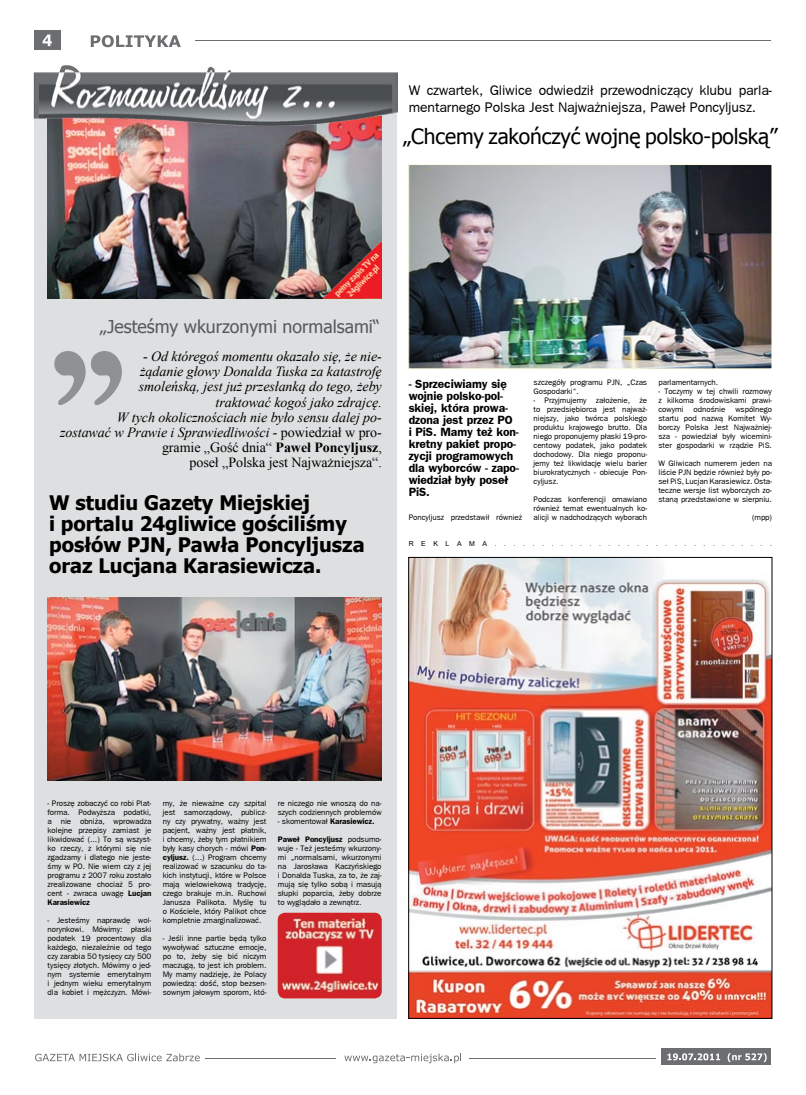
<style>
.page{position:relative;width:806px;height:1095px;background:#fff}
.page>*{position:absolute;margin:0;border:0;box-sizing:border-box;transform-origin:0 0}
.t1{font:21px "Tahoma";letter-spacing:-.005em;color:#000}
.t2{font:700 20px/21px "Tahoma";color:#000}
.t3{font:17.7px "Tahoma";color:#58595b}
.t4{font:italic 14px/15px "Times New Roman";letter-spacing:-.005em;color:#000;text-align:right}
.t5{font:14px/17px "Frankfurt Gothic";letter-spacing:-.005em;color:#000}
.t6{font:700 12px/12px "Frankfurt Gothic";letter-spacing:-.005em;color:#000}
.t7{font:8px/9px "Frankfurt Gothic";letter-spacing:-.005em;color:#000;text-align:justify}
.t8{font:6.9px "PL Arial";letter-spacing:1.095em;color:#000}
.s1{font-style:normal}
.s2{font-weight:700;font-style:normal}
.s3{font-weight:700}
</style>
<div class="page">
<div style="left:34px;top:105px;width:362px;height:913px;background:#dedfe0"></div>
<div style="left:34px;top:31px;width:27px;height:19px;background:#6d6e71"></div>
<hr style="left:195px;top:40px;width:575px;height:1px;background:#6d6e71">
<svg style="left:43px;top:34px;width:9px;height:12px"></svg>
<svg style="left:91px;top:35px;width:90px;height:12px"></svg>
<svg style="left:344px;top:1053px;width:117px;height:9px"></svg>
<svg style="left:35px;top:1053px;width:165px;height:8px"></svg>
<div style="left:661px;top:1048px;width:109px;height:16px;background:#6d6e71"></div>
<svg style="left:667px;top:1053px;width:52px;height:7px"></svg>
<svg style="left:727px;top:1053px;width:39px;height:8px"></svg>
<hr style="left:468px;top:1057px;width:187px;height:1px;background:#6d6e71">
<hr style="left:205px;top:1057px;width:131px;height:1px;background:#6d6e71">
<img style="left:410px;top:559px;width:360px;height:457px">
<img style="left:277px;top:912px;width:104px;height:86px">
<img style="left:48px;top:126px;width:333px;height:172px">
<img style="left:33px;top:65px;width:364px;height:61px">
<img style="left:322px;top:240px;width:59px;height:59px">
<svg style="left:54px;top:351px;width:68px;height:54px"></svg>
<img style="left:48px;top:597px;width:333px;height:183px">
<img style="left:410px;top:166px;width:360px;height:201px">
<div style="left:408px;top:164px;width:364px;height:205px;border:1px solid #fffde3"></div>
<h3 class="t5" style="left:408px;top:82px;width:364px">W czwartek, Gliwice odwiedził przewodniczący klubu parla&shy;mentarnego Polska Jest Najważniejsza, Paweł Poncyljusz.</h3>
<h1 class="t1" style="left:403px;top:122px;width:376px">„Chcemy zakończyć wojnę polsko-polską”</h1>
<h3 class="t3" style="left:100px;top:314px;width:281px">„Jesteśmy wkurzonymi normalsami“</h3>
<p class="t4" style="left:60px;top:349px;width:323px">- Od któregoś momentu okazało się, że nie-<br>żądanie głowy Donalda Tuska za katastrofę<br>smoleńską, jest już przesłanką do tego, żeby<br>traktować kogoś jako zdrajcę.<br>W tych okolicznościach nie było sensu dalej po-<br>zostawać w Prawie i Sprawiedliwości - <span class="s1">powiedział w pro&shy;gramie „Gość dnia“</span> <span class="s2">Paweł Poncyljusz</span><span class="s1">,<br>poseł „Polska jest Najważniejsza“.</span></p>
<h2 class="t2" style="left:49px;top:491px;width:317px">W studiu Gazety Miejskiej<br>i portalu 24gliwice gościliśmy posłów PJN, Pawła Poncyljusza oraz Lucjana Karasiewicza.</h2>
<h3 class="t6" style="left:408px;top:377px;width:112px">- Sprzeciwiamy się wojnie polsko-pol&shy;skiej, która prowa&shy;dzona jest przez PO<br>i PiS. Mamy też kon&shy;kretny pakiet propo&shy;zycji programowych dla wyborców - zapo&shy;wiedział były poseł<br>PiS.</h3>
<p class="t7" style="left:408px;top:512px;width:115px">Poncyljusz przedstawił również</p>
<p class="t7" style="left:533px;top:377px;width:115px">szczegóły programu PJN, „Czas<br>Gospodarki“.</p>
<p class="t7" style="left:533px;top:395px;width:115px">- Przyjmujemy założenie, że to przedsiębiorca jest najważ&shy;niejszy, jako twórca polskiego produktu krajowego brutto. Dla niego proponujemy płaski 19-pro&shy;centowy podatek, jako podatek dochodowy. Dla niego proponu&shy;jemy też likwidację wielu barier biurokratycznych - obiecuje Pon&shy;cyljusz.</p>
<p class="t7" style="left:533px;top:494px;width:115px">Podczas konferencji omawiano również temat ewentualnych ko&shy;alicji w nadchodzących wyborach</p>
<p class="t7" style="left:658px;top:377px;width:61px">parlamentarnych.</p>
<p class="t7" style="left:658px;top:386px;width:115px">- Toczymy w tej chwili rozmowy z kilkoma środowiskami prawi&shy;cowymi</p>
<p class="t7" style="left:658px;top:404px;width:115px;text-indent:77px">wspólnego startu pod nazwą Komitet Wy&shy;borczy Polska Jest Najważniej&shy;sza - powiedział były wicemini&shy;ster gospodarki w rządzie PiS.</p>
<p class="t7" style="left:658px;top:458px;width:115px">W Gliwicach numerem jeden na liście PJN będzie również były po&shy;seł PiS, Lucjan Karasiewicz. Osta&shy;teczne wersje list wyborczych zo&shy;staną przedstawione w sierpniu.</p>
<p class="t7" style="left:751px;top:512px;width:21px">(mpp)</p>
<p class="t7" style="left:693px;top:404px;width:33px">odnośnie</p>
<p class="t8" style="left:408px;top:539px;width:364px">REKLAMA..............................</p>
<p class="t7" style="left:48px;top:798px;width:105px">- Proszę zobaczyć co robi Plat&shy;forma. Podwyższa podatki, a nie obniża, wprowadza kolejne przepisy zamiast je likwidować (...) To są wszyst&shy;ko rzeczy, z którymi się nie zgadzamy i dlatego nie jeste&shy;śmy w PO. Nie wiem czy z jej programu z 2007 roku zostało zrealizowane chociaż 5 pro&shy;cent - zwraca uwagę <span class="s3">Lucjan Karasiewicz</span></p>
<p class="t7" style="left:48px;top:915px;width:105px">- Jesteśmy naprawdę wol&shy;norynkowi. Mówimy: płaski podatek 19 procentowy dla każdego, niezależnie od tego czy zarabia 50 tysięcy czy 500 tysięcy złotych. Mówimy o jed&shy;nym systemie emerytalnym i jednym wieku emerytalnym dla kobiet i mężczyzn. Mówi-</p>
<p class="t7" style="left:163px;top:798px;width:105px">my, że nieważne czy szpital jest samorządowy, publicz&shy;ny czy prywatny, ważny jest pacjent, ważny jest płatnik, i chcemy, żeby tym płatnikiem były kasy chorych - mówi <span class="s3">Pon&shy;cyljusz.</span> (...) Program chcemy realizować w szacunku do ta&shy;kich instytucji, które w Polsce mają wielowiekową tradycję, czego brakuje m.in. Ruchowi Janusza Palikota. Myślę tu o Kościele, który Palikot chce kompletnie zmarginalizować.</p>
<p class="t7" style="left:163px;top:933px;width:105px">- Jeśli inne partie będą tylko wywoływać sztuczne emocje, po to, żeby się bić niczym maczugą, to jest ich problem.<br>My mamy nadzieję, że Polacy powiedzą: dość, stop bezsen&shy;sownym jałowym sporom, któ-</p>
<p class="t7" style="left:278px;top:798px;width:105px">re niczego nie wnoszą do na&shy;szych codziennych problemów</p>
<p class="t7" style="left:278px;top:816px;width:98px">- skomentował <span class="s3">Karasiewicz.</span></p>
<p class="t7" style="left:278px;top:834px;width:105px"><span class="s3">Paweł Poncyljusz</span> podsumo&shy;wuje - Też jesteśmy wkurzony&shy;mi „normalsami, wkurzonymi na Jarosława Kaczyńskiego i Donalda Tuska, za to, że zaj&shy;mują się tylko sobą i masują słupki poparcia, żeby dobrze to wyglądało a zewnątrz.</p>
</div>
